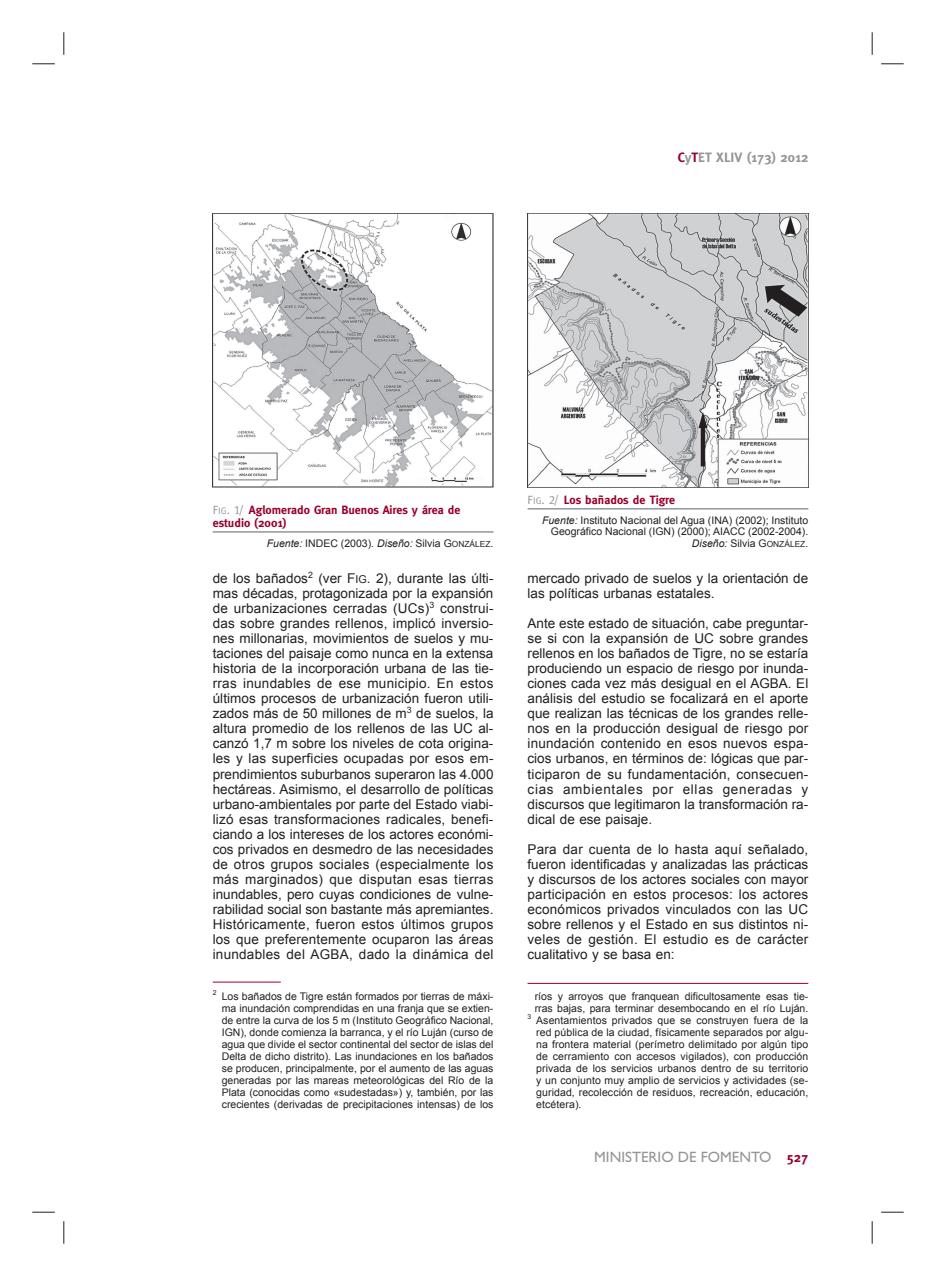
<style>
.page{position:relative;width:936px;height:1276px;background:#fff}
.page>*{position:absolute;margin:0;border:0;box-sizing:border-box;transform-origin:0 0}
.t1{font:15px "Gill Sans";color:#939598}
.t2{font:13.5px/15px "Arial";color:#231f20;text-align:justify}
.t3{font:700 13.5px "Meta";color:#939598}
.t4{font:700 12px/13.2px "Meta";color:#98012d}
.t5{font:10.5px/12px "Arial";letter-spacing:.01em;color:#231f20;text-align:justify}
.s1{color:#98012d}
.s2{font-family:"Meta Caps";font-weight:400;color:#939598}
.s3{font-family:"Meta Caps";font-weight:400;font-size:9.6px;color:#939598}
.s4{font-style:italic}
.s5{font-size:8.4px}
.s6{font-size:10.8px}
.s7{font-family:"Meta";font-weight:700;font-size:13.5px;color:#98012d}
</style>
<div class="page">
<hr style="left:213px;top:981px;width:68px;height:1px;background:#98012d">
<hr style="left:527px;top:983px;width:281px;height:1px;background:#98012d">
<img style="left:213px;top:213px;width:280px;height:274px">
<img style="left:527px;top:213px;width:281px;height:274px">
<hr style="left:213px;top:531px;width:280px;height:2px;background:#939598">
<hr style="left:527px;top:508px;width:281px;height:1px;background:#939598">
<svg style="left:32px;top:64px;width:23px;height:1px"></svg>
<svg style="left:881px;top:64px;width:22px;height:1px"></svg>
<svg style="left:32px;top:1212px;width:23px;height:1px"></svg>
<svg style="left:881px;top:1212px;width:22px;height:1px"></svg>
<svg style="left:64px;top:32px;width:1px;height:23px"></svg>
<svg style="left:64px;top:1221px;width:1px;height:22px"></svg>
<svg style="left:871px;top:32px;width:1px;height:23px"></svg>
<svg style="left:871px;top:1221px;width:1px;height:22px"></svg>
<p class="t3" style="left:677px;top:151px;width:132px"><span class="s1">C</span>y<span class="s1">T</span>ET XLIV (173) 2012</p>
<p class="t4" style="left:213px;top:504px;width:249px"><span class="s2">F</span><span class="s3">IG</span><span class="s2">. 1/</span> Aglomerado Gran Buenos Aires y área de estudio (2001)</p>
<p class="t5" style="left:267px;top:537px;width:228px"><span class="s4">Fuente:</span> INDEC (2003). <span class="s4">Diseño:</span> Silvia G<span class="s5">ONZÁLEZ</span>.</p>
<p class="t2" style="left:213px;top:571px;width:282px">de los bañados<sup>2</sup> (ver F<span class="s6">IG</span>. 2), durante las últi&shy;mas décadas, protagonizada por la expansión de urbanizaciones cerradas (UCs)<sup>3</sup> construi&shy;das sobre grandes rellenos, implicó inversio&shy;nes millonarias, movimientos de suelos y mu&shy;taciones del paisaje como nunca en la extensa historia de la incorporación urbana de las tie&shy;rras inundables de ese municipio. En estos últimos procesos de urbanización fueron utili&shy;zados más de 50 millones de m<sup>3</sup> de suelos, la altura promedio de los rellenos de las UC al&shy;canzó 1,7 m sobre los niveles de cota origina&shy;les y las superficies ocupadas por esos em&shy;prendimientos suburbanos superaron las 4.000 hectáreas. Asimismo, el desarrollo de políticas urbano-ambientales por parte del Estado viabi&shy;lizó esas transformaciones radicales, benefi&shy;ciando a los intereses de los actores económi&shy;cos privados en desmedro de las necesidades de otros grupos sociales (especialmente los más marginados) que disputan esas tierras inundables, pero cuyas condiciones de vulne&shy;rabilidad social son bastante más apremiantes.<br>Históricamente, fueron estos últimos grupos los que preferentemente ocuparon las áreas inundables del AGBA, dado la dinámica del</p>
<p class="t5" style="left:222px;top:990px;width:273px;text-indent:-9px"><sup>2</sup> Los bañados de Tigre están formados por tierras de máxi&shy;ma inundación comprendidas en una franja que se extien&shy;de entre la curva de los 5 m (Instituto Geográfico Nacional, IGN), donde comienza la barranca, y el río Luján (curso de agua que divide el sector continental del sector de islas del Delta de dicho distrito). Las inundaciones en los bañados se producen, principalmente, por el aumento de las aguas generadas por las mareas meteorológicas del Río de la Plata (conocidas como «sudestadas») y, también, por las crecientes (derivadas de precipitaciones intensas) de los</p>
<p class="t4" style="left:527px;top:494px;width:149px"><span class="s2">F</span><span class="s3">IG</span><span class="s2">. 2/</span> Los bañados de Tigre</p>
<p class="t5" style="left:542px;top:514px;width:268px;line-height:11.6px;text-align:right"><span class="s4">Fuente:</span> Instituto Nacional del Agua (INA) (2002); Instituto<br>Geográfico Nacional (IGN) (2000); AIACC (2002-2004).<br><span class="s4">Diseño:</span> Silvia G<span class="s5">ONZÁLEZ</span>.</p>
<p class="t2" style="left:527px;top:571px;width:282px">mercado privado de suelos y la orientación de las políticas urbanas estatales.</p>
<p class="t2" style="left:527px;top:616px;width:282px">Ante este estado de situación, cabe preguntar&shy;se si con la expansión de UC sobre grandes rellenos en los bañados de Tigre, no se estaría produciendo un espacio de riesgo por inunda&shy;ciones cada vez más desigual en el AGBA. El análisis del estudio se focalizará en el aporte que realizan las técnicas de los grandes relle&shy;nos en la producción desigual de riesgo por inundación contenido en esos nuevos espa&shy;cios urbanos, en términos de: lógicas que par&shy;ticiparon de su fundamentación, consecuen&shy;cias ambientales por ellas generadas y discursos que legitimaron la transformación ra&shy;dical de ese paisaje.</p>
<p class="t2" style="left:527px;top:841px;width:282px">Para dar cuenta de lo hasta aquí señalado, fueron identificadas y analizadas las prácticas y discursos de los actores sociales con mayor participación en estos procesos: los actores económicos privados vinculados con las UC sobre rellenos y el Estado en sus distintos ni&shy;veles de gestión. El estudio es de carácter cualitativo y se basa en:</p>
<p class="t5" style="left:534px;top:990px;width:275px">ríos y arroyos que franquean dificultosamente esas tie-</p>
<p class="t5" style="left:534px;top:1002px;width:275px">rras bajas, para terminar desembocando en el río Luján.</p>
<p class="t5" style="left:527px;top:1014px;width:282px"><sup>3</sup> Asentamientos privados que se construyen fuera de la</p>
<p class="t5" style="left:536px;top:1026px;width:273px">red pública de la ciudad, físicamente separados por algu-</p>
<p class="t5" style="left:536px;top:1038px;width:273px">na frontera material (perímetro delimitado por algún tipo</p>
<p class="t5" style="left:536px;top:1050px;width:273px">de cerramiento con accesos vigilados), con producción</p>
<p class="t5" style="left:536px;top:1062px;width:273px">privada de los servicios urbanos dentro de su territorio</p>
<p class="t5" style="left:536px;top:1074px;width:273px">y un conjunto muy amplio de servicios y actividades (se-</p>
<p class="t5" style="left:536px;top:1086px;width:273px">guridad, recolección de residuos, recreación, educación,</p>
<p class="t5" style="left:536px;top:1098px;width:47px">etcétera).</p>
<p class="t1" style="left:594px;top:1152px;width:216px">MINISTERIO DE FOMENTO <span class="s7">527</span></p>
</div>
